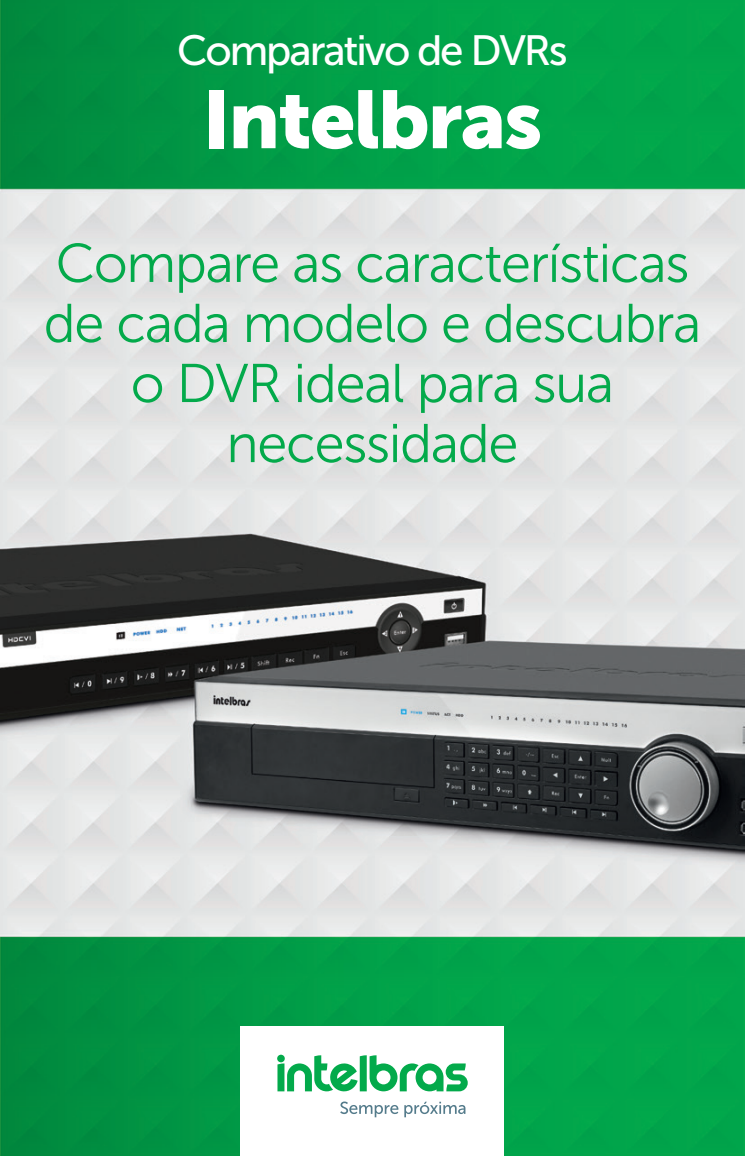
<style>
.page{position:relative;width:745px;height:1156px;background:#fff}
.page>*{position:absolute;margin:0;border:0;box-sizing:border-box;transform-origin:0 0}
.t1{font:81.25px "Museo Sans 900";letter-spacing:-.025em;color:#fff}
.t2{font:54.38px/60px "Museo Sans 300";letter-spacing:-.025em;color:#03aa4b;text-align:center}
.t3{font:42.25px "Museo Sans 500";letter-spacing:-.05em;color:#fff}
</style>
<div class="page">
<img style="left:0;top:0;width:744px;height:1155px">
<div style="left:241px;top:1026px;width:262px;height:129px;background:#fff"></div>
<svg style="left:277px;top:1054px;width:190px;height:37px"></svg>
<svg style="left:340px;top:1101px;width:58px;height:15px"></svg>
<svg style="left:404px;top:1101px;width:61px;height:15px"></svg>
<p class="t3" style="left:177px;top:28px;width:392px">Comparativo de DVRs</p>
<h1 class="t1" style="left:202px;top:74px;width:341px">Intelbras</h1>
<p class="t2" style="left:44px;top:233px;width:658px">Compare as características de cada modelo e descubra o DVR ideal para sua necessidade</p>
</div>
